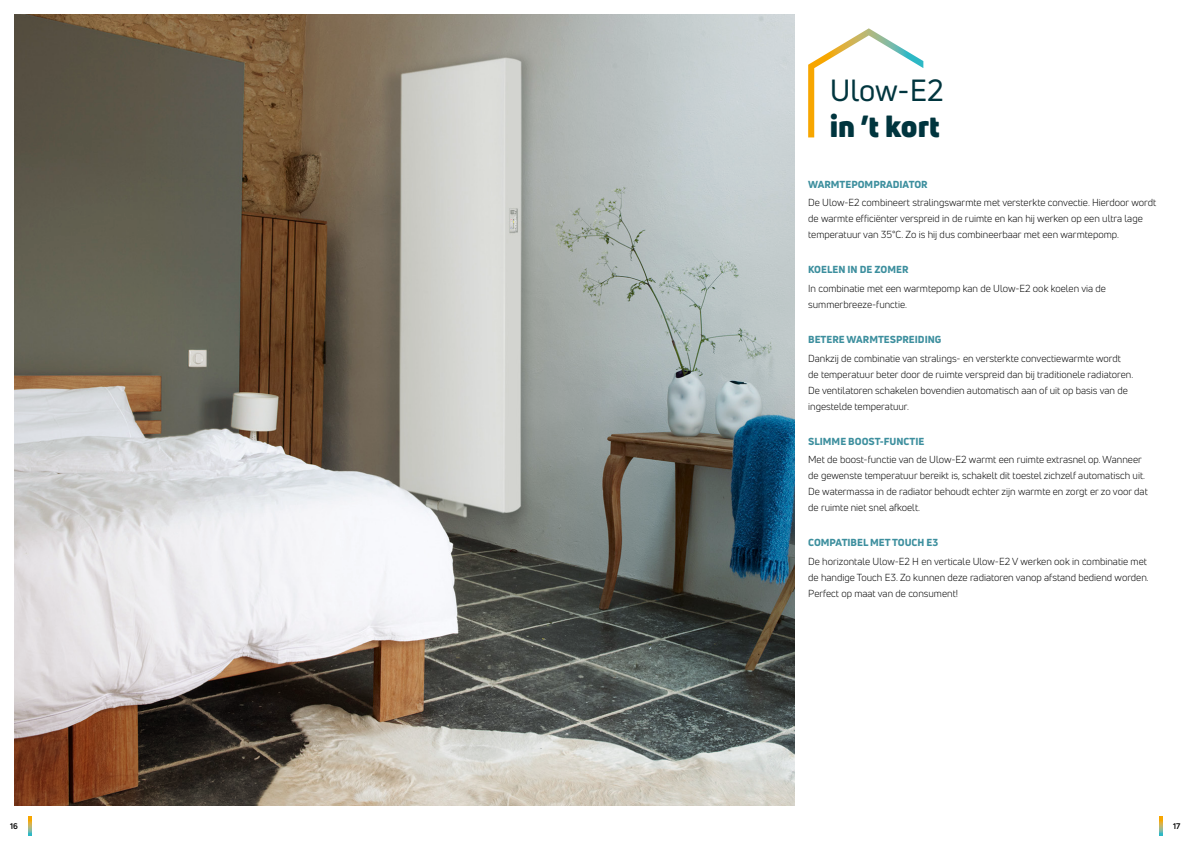
<style>
.page{position:relative;width:1191px;height:842px;background:#fff}
.page>*{position:absolute;margin:0;border:0;box-sizing:border-box;transform-origin:0 0}
.t1{font:900 30px "Uni Neue";color:#00353e}
.t2{font:30px "Uni Neue";color:#00353e}
.t3{font:10px/16px "Uni Neue";color:#000}
.t4{font:800 10px "Uni Neue";color:#3d8f9e}
.t5{font:700 8px "Uni Neue";color:#000}
</style>
<div class="page">
<svg style="left:808px;top:28px;width:115px;height:109px"></svg>
<img style="left:14px;top:14px;width:780px;height:792px">
<svg style="left:28px;top:817px;width:3px;height:19px"></svg>
<svg style="left:1159px;top:817px;width:3px;height:19px"></svg>
<h1 class="t2" style="left:829px;top:72px;width:115px">Ulow-E2</h1>
<h1 class="t1" style="left:829px;top:106px;width:112px">in ’t kort</h1>
<p class="t4" style="left:808px;top:177px;width:121px">WARMTEPOMPRADIATOR</p>
<p class="t3" style="left:808px;top:195px;width:349px">De Ulow-E2 combineert stralingswarmte met versterkte convectie. Hierdoor wordt de warmte efficiënter verspreid in de ruimte en kan hij werken op een ultra lage temperatuur van 35°C. Zo is hij dus combineerbaar met een warmtepomp.</p>
<p class="t4" style="left:808px;top:263px;width:102px">KOELEN IN DE ZOMER</p>
<p class="t3" style="left:808px;top:280px;width:299px">In combinatie met een warmtepomp kan de Ulow-E2 ook koelen via de summerbreeze-functie.</p>
<p class="t4" style="left:808px;top:332px;width:135px">BETERE WARMTESPREIDING</p>
<p class="t3" style="left:808px;top:350px;width:326px">Dankzij de combinatie van stralings- en versterkte convectiewarmte wordt de temperatuur beter door de ruimte verspreid dan bij traditionele radiatoren.<br>De ventilatoren schakelen bovendien automatisch aan of uit op basis van de ingestelde temperatuur.</p>
<p class="t4" style="left:808px;top:434px;width:118px">SLIMME BOOST-FUNCTIE</p>
<p class="t3" style="left:808px;top:452px;width:341px">Met de boost-functie van de Ulow-E2 warmt een ruimte extrasnel op. Wanneer de gewenste temperatuur bereikt is, schakelt dit toestel zichzelf automatisch uit.<br>De watermassa in de radiator behoudt echter zijn warmte en zorgt er zo voor dat de ruimte niet snel afkoelt.</p>
<p class="t4" style="left:808px;top:536px;width:132px">COMPATIBEL MET TOUCH E3</p>
<p class="t3" style="left:808px;top:553px;width:342px">De horizontale Ulow-E2 H en verticale Ulow-E2 V werken ook in combinatie met de handige Touch E3. Zo kunnen deze radiatoren vanop afstand bediend worden.<br>Perfect op maat van de consument!</p>
<p class="t5" style="left:10px;top:821px;width:9px">16</p>
<p class="t5" style="left:1173px;top:821px;width:9px">17</p>
</div>
